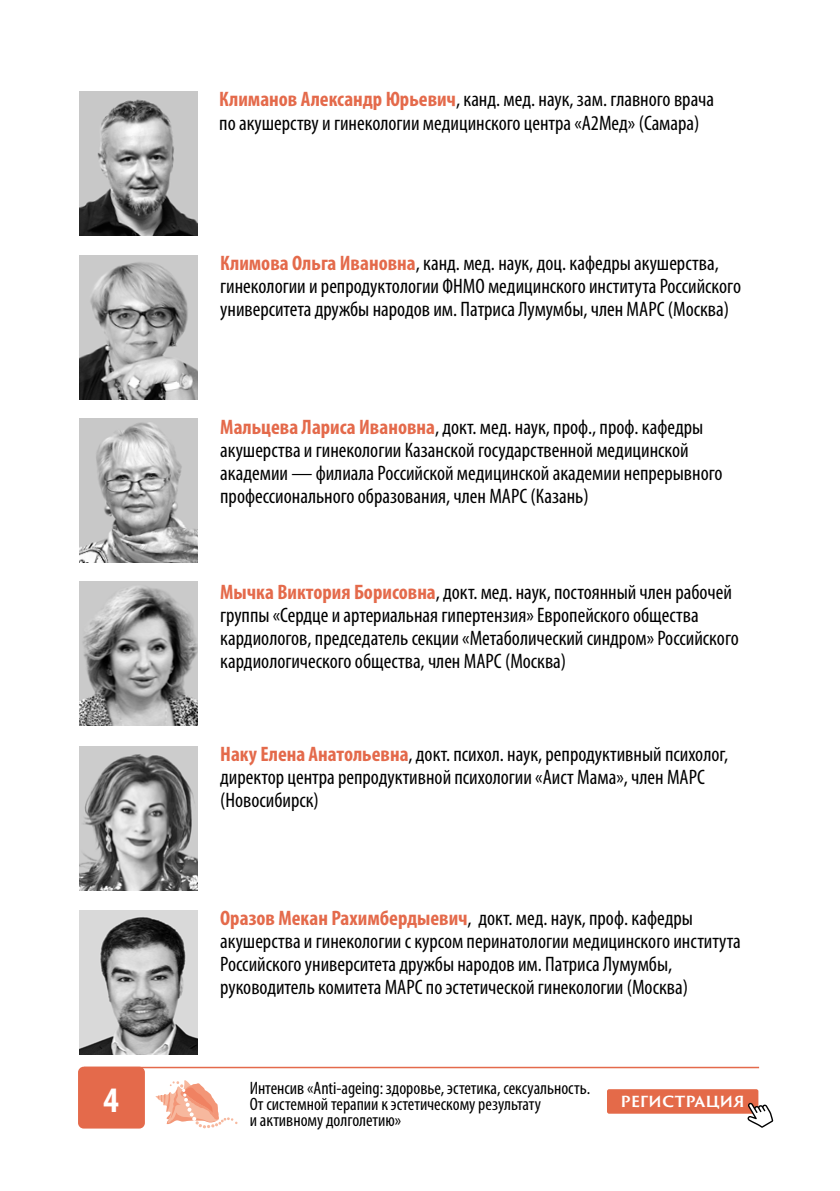
<style>
.page{position:relative;width:840px;height:1191px;background:#fff}
.page>*{position:absolute;margin:0;border:0;box-sizing:border-box;transform-origin:0 0}
.t1{font:700 condensed 36px "Myriad Pro";color:#fff}
.t2{font:condensed 21px/23px "Myriad Pro";color:#000}
.t3{font:condensed 18px/16px "Myriad Pro";color:#000}
.t4{font:700 15px "Trajan Sans Pro";color:#fff}
.s1{font-weight:700;color:#e46a4b}
</style>
<div class="page">
<hr style="left:84px;top:1066px;width:674px;height:2px;background:#e46a4b">
<div style="left:78px;top:1066px;width:67px;height:62px;background:#e46a4b;border-radius:6px"></div>
<svg style="left:155px;top:1080px;width:82px;height:48px"></svg>
<div style="left:606px;top:1089px;width:152px;height:24px;background:#e46a49;border-radius:2px"></div>
<svg style="left:747px;top:1102px;width:25px;height:25px"></svg>
<img style="left:80px;top:582px;width:117px;height:144px">
<img style="left:80px;top:747px;width:117px;height:144px">
<img style="left:80px;top:911px;width:117px;height:143px">
<img style="left:80px;top:418px;width:117px;height:144px">
<img style="left:80px;top:255px;width:117px;height:144px">
<img style="left:80px;top:91px;width:117px;height:144px">
<p class="t2" style="left:219px;top:88px;width:496px"><span class="s1">Климанов Александр Юрьевич</span>, канд. мед. наук, зам. главного врача по акушерству и гинекологии медицинского центра «А2Мед» (Самара)</p>
<p class="t2" style="left:220px;top:251px;width:522px"><span class="s1">Климова Ольга Ивановна</span>, канд. мед. наук, доц. кафедры акушерства, гинекологии и репродуктологии ФНМО медицинского института Российского университета дружбы народов им. Патриса Лумумбы, член МАРС (Москва)</p>
<p class="t2" style="left:220px;top:415px;width:503px"><span class="s1">Мальцева Лариса Ивановна</span>, докт. мед. наук, проф., проф. кафедры акушерства и гинекологии Казанской государственной медицинской академии — филиала Российской медицинской академии непрерывного профессионального образования, член МАРС (Казань)</p>
<p class="t2" style="left:220px;top:580px;width:520px"><span class="s1">Мычка Виктория Борисовна</span>, докт. мед. наук, постоянный член рабочей группы «Сердце и артериальная гипертензия» Европейского общества кардиологов, председатель секции «Метаболический синдром» Российского кардиологического общества, член МАРС (Москва)</p>
<p class="t2" style="left:220px;top:742px;width:509px"><span class="s1">Наку Елена Анатольевна</span>, докт. психол. наук, репродуктивный психолог, директор центра репродуктивной психологии «Аист Мама», член МАРС (Новосибирск)</p>
<p class="t2" style="left:220px;top:906px;width:521px"><span class="s1">Оразов Мекан Рахимбердыевич</span>, докт. мед. наук, проф. кафедры акушерства и гинекологии с курсом перинатологии медицинского института Российского университета дружбы народов им. Патриса Лумумбы, руководитель комитета МАРС по эстетической гинекологии (Москва)</p>
<p class="t3" style="left:249px;top:1080px;width:342px">Интенсив «Anti-ageing: здоровье, эстетика, сексуальность.<br>От системной терапии к эстетическому результату<br>и активному долголетию»</p>
<h1 class="t1" style="left:103px;top:1077px;width:17px">4</h1>
<p class="t4" style="left:620px;top:1090px;width:126px">РЕГИСТРАЦИЯ</p>
</div>
